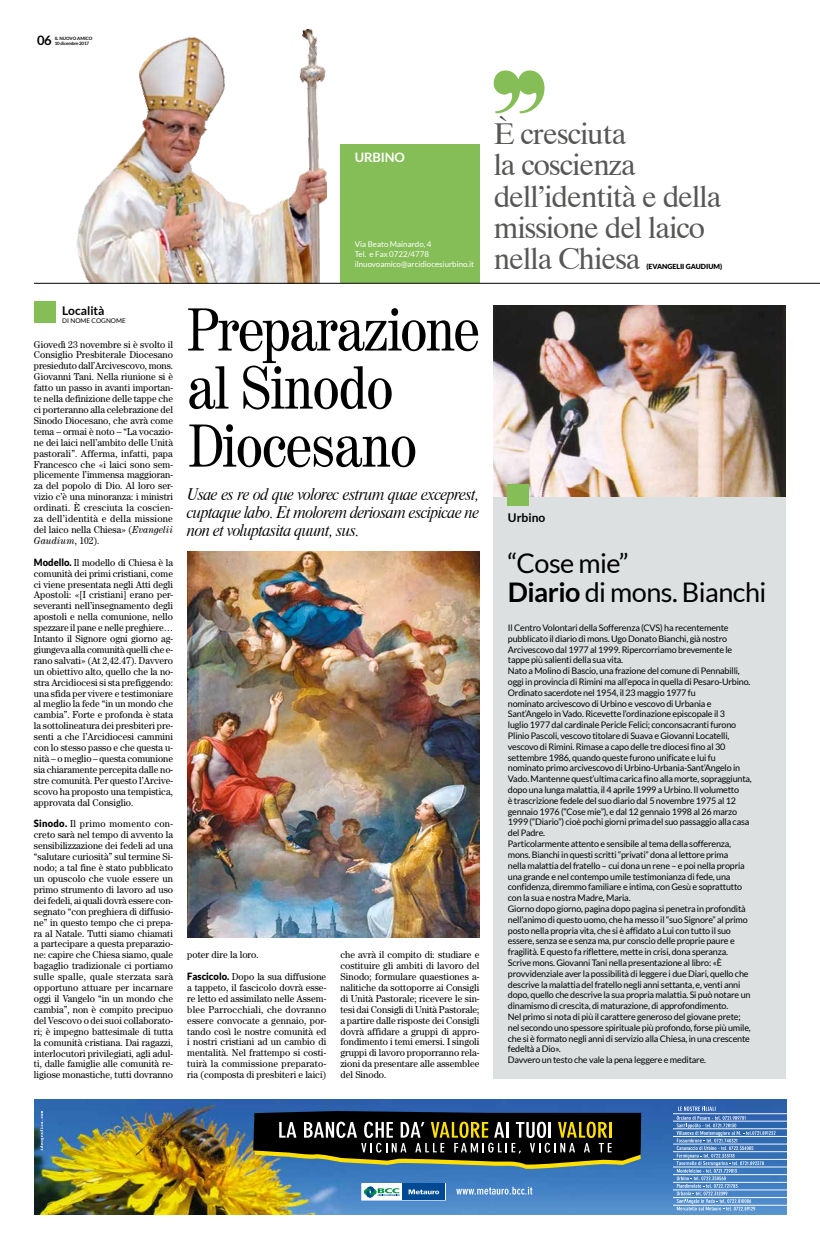
<style>
.page{position:relative;width:820px;height:1248px;background:#fff}
.page>*{position:absolute;margin:0;border:0;box-sizing:border-box;transform-origin:0 0}
.t1{font:60px/58px "Century 725 BT";letter-spacing:-.02em;color:#000;scale:.88 1}
.t2{font:30px/31.4px "Dutch 801 BT";letter-spacing:-.03em;color:#575756}
.t3{font:27px/29px "Lato";letter-spacing:-.02em;color:#000}
.t4{font:16px/18px "Dutch 801 BT Italic Headline";letter-spacing:-.03em;color:#000;text-align:justify}
.t5{font:700 13px "Lato";letter-spacing:-.01em;color:#fff}
.t6{font:700 13px "Lato";color:#000}
.t7{font:700 12px "Lato";color:#000}
.t8{font:10px/10.9px "Century Std";color:#000;text-align:justify;scale:.94 1}
.t9{font:9px/10.8px "Lato";letter-spacing:-.02em;color:#000}
.t10{font:8px/9.6px "Lato";color:#fff}
.t11{font:900 7px "Lato";color:#000}
.t12{font:6.5px "Lato";color:#000}
.t13{font:700 4.5px "Lato";letter-spacing:-.03em;color:#000}
.t14{font:700 4.5px "Lato";color:#000}
.s1{font-style:italic}
.s2{font-family:"Lato";font-weight:900}
.s3{font-weight:700}
</style>
<div class="page">
<div style="left:340px;top:144px;width:139px;height:139px;background:#85be57"></div>
<img style="left:187px;top:551px;width:292px;height:386px">
<div style="left:34px;top:301px;width:21px;height:21px;background:#85be57"></div>
<div style="left:493px;top:311px;width:292px;height:767px;background:#dce0e1"></div>
<img style="left:493px;top:305px;width:292px;height:191px">
<div style="left:507px;top:484px;width:21px;height:21px;background:#85be57"></div>
<svg style="left:493px;top:70px;width:51px;height:43px"></svg>
<img style="left:34px;top:1099px;width:751px;height:114px">
<svg style="left:253px;top:1110px;width:388px;height:60px;background:#393e2f"></svg>
<div style="left:361px;top:1183px;width:84px;height:16px;background:#fff"></div>
<div style="left:361px;top:1183px;width:84px;height:17px;border:1px solid #fff"></div>
<div style="left:402px;top:1183px;width:43px;height:16px;background:#004a93"></div>
<svg style="left:364px;top:1186px;width:35px;height:10px"></svg>
<svg style="left:408px;top:1189px;width:31px;height:5px"></svg>
<svg style="left:456px;top:1186px;width:76px;height:8px"></svg>
<hr style="left:672px;top:1120px;width:113px;height:1px;background:#fff">
<hr style="left:672px;top:1128px;width:113px;height:1px;background:#fff">
<hr style="left:672px;top:1136px;width:113px;height:1px;background:#fff">
<hr style="left:672px;top:1143px;width:113px;height:1px;background:#fff">
<hr style="left:672px;top:1151px;width:113px;height:1px;background:#fff">
<hr style="left:672px;top:1158px;width:113px;height:1px;background:#fff">
<hr style="left:672px;top:1166px;width:113px;height:1px;background:#fff">
<hr style="left:672px;top:1174px;width:113px;height:1px;background:#fff">
<hr style="left:672px;top:1181px;width:113px;height:1px;background:#fff">
<hr style="left:672px;top:1189px;width:113px;height:1px;background:#fff">
<hr style="left:672px;top:1197px;width:113px;height:1px;background:#fff">
<hr style="left:672px;top:1204px;width:113px;height:1px;background:#fff">
<svg style="left:676px;top:1106px;width:99px;height:104px;background:#6593c8"></svg>
<hr style="left:672px;top:1113px;width:113px;height:1px;background:#fff">
<svg style="left:40px;top:1110px;width:4px;height:40px"></svg>
<img style="left:74px;top:30px;width:252px;height:253px">
<hr style="left:34px;top:283px;width:785px;height:1px;background:#000">
<h3 class="t6" style="left:37px;top:32px;width:16px">06</h3>
<p class="t13" style="left:55px;top:40px;width:36px">10 dicembre 2017</p>
<p class="t14" style="left:55px;top:36px;width:39px">IL NUOVO AMICO</p>
<h3 class="t5" style="left:354px;top:150px;width:52px">URBINO</h3>
<p class="t10" style="left:354px;top:240px;width:121px">Via Beato Mainardo, 4<br>Tel. e Fax 0722/4778 ilnuovoamico@arcidiocesiurbino.it</p>
<p class="t7" style="left:62px;top:303px;width:44px">Località</p>
<p class="t12" style="left:62px;top:316px;width:65px">DI NOME COGNOME</p>
<p class="t8" style="left:34px;top:338px;width:149px">Giovedì 23 novembre si è svolto il Consiglio Presbiterale Diocesano presieduto dall’Arcivescovo, mons.<br>Giovanni Tani. Nella riunione si è fatto un passo in avanti importan&shy;te nella definizione delle tappe che ci porteranno alla celebrazione del Sinodo Diocesano, che avrà come tema – ormai è noto – “La vocazio&shy;ne dei laici nell’ambito delle Unità pastorali”. Afferma, infatti, papa Francesco che «i laici sono sem&shy;plicemente l’immensa maggioran&shy;za del popolo di Dio. Al loro ser&shy;vizio c’è una minoranza: i ministri ordinati. È cresciuta la coscien&shy;za dell’identità e della missione del laico nella Chiesa» (<span class="s1">Evangelii Gaudium</span>, 102).</p>
<p class="t8" style="left:34px;top:556px;width:149px"><span class="s2">Modello.</span> Il modello di Chiesa è la comunità dei primi cristiani, come ci viene presentata negli Atti degli Apostoli: «[I cristiani] erano per&shy;severanti nell’insegnamento degli apostoli e nella comunione, nello spezzare il pane e nelle preghiere… Intanto il Signore ogni giorno ag&shy;giungeva alla comunità quelli che e&shy;rano salvati» (At 2,42.47). Davvero un obiettivo alto, quello che la no&shy;stra Arcidiocesi si sta prefiggendo: una sfida per vivere e testimoniare al meglio la fede “in un mondo che cambia”. Forte e profonda è stata la sottolineatura dei presbiteri pre&shy;senti a che l’Arcidiocesi cammini con lo stesso passo e che questa u&shy;nità – o meglio – questa comunione sia chiaramente percepita dalle no&shy;stre comunità. Per questo l’Arcive&shy;scovo ha proposto una tempistica, approvata dal Consiglio.</p>
<p class="t8" style="left:34px;top:818px;width:149px"><span class="s2">Sinodo.</span> Il primo momento con&shy;creto sarà nel tempo di avvento la sensibilizzazione dei fedeli ad una “salutare curiosità” sul termine Si&shy;nodo; a tal fine è stato pubblicato un opuscolo che vuole essere un primo strumento di lavoro ad uso dei fedeli, ai quali dovrà essere con&shy;segnato “con preghiera di diffusio&shy;ne” in questo tempo che ci prepa&shy;ra al Natale. Tutti siamo chiamati a partecipare a questa preparazio&shy;ne: capire che Chiesa siamo, quale bagaglio tradizionale ci portiamo sulle spalle, quale sterzata sarà opportuno attuare per incarnare oggi il Vangelo “in un mondo che cambia”, non è compito precipuo del Vescovo o dei suoi collaborato&shy;ri; è impegno battesimale di tutta la comunità cristiana. Dai ragazzi, interlocutori privilegiati, agli adul&shy;ti, dalle famiglie alle comunità re&shy;ligiose monastiche, tutti dovranno</p>
<h1 class="t1" style="left:187px;top:299px;width:333px">Preparazione al Sinodo<br>Diocesano</h1>
<h3 class="t4" style="left:187px;top:485px;width:294px">Usae es re od que volorec estrum quae exceprest, cuptaque labo. Et molorem deriosam escipicae ne non et voluptasita quunt, sus.</h3>
<p class="t8" style="left:187px;top:943px;width:149px;line-height:21.8px">poter dire la loro.<br><span class="s2">Fascicolo.</span> Dopo la sua diffusione</p>
<p class="t8" style="left:187px;top:981px;width:149px">a tappeto, il fascicolo dovrà esse&shy;re letto ed assimilato nelle Assem&shy;blee Parrocchiali, che dovranno essere convocate a gennaio, por&shy;tando così le nostre comunità ed i nostri cristiani ad un cambio di mentalità. Nel frattempo si costi&shy;tuirà la commissione preparato&shy;ria (composta di presbiteri e laici)</p>
<p class="t8" style="left:340px;top:949px;width:149px">che avrà il compito di: studiare e costituire gli ambiti di lavoro del Sinodo; formulare quaestiones a&shy;nalitiche da sottoporre ai Consigli di Unità Pastorale; ricevere le sin&shy;tesi dai Consigli di Unità Pastorale; a partire dalle risposte dei Consigli dovrà affidare a gruppi di appro&shy;fondimento i temi emersi. I singoli gruppi di lavoro proporranno rela&shy;zioni da presentare alle assemblee del Sinodo.</p>
<h2 class="t2" style="left:493px;top:117px;width:229px">È cresciuta<br>la coscienza dell’identità e della missione del laico nella Chiesa</h2>
<p class="t11" style="left:646px;top:263px;width:77px">(EVANGELII GAUDIUM)</p>
<p class="t7" style="left:507px;top:511px;width:39px">Urbino</p>
<h3 class="t3" style="left:507px;top:548px;width:260px">“Cose mie”<br><span class="s3">Diario</span> di mons. Bianchi</h3>
<p class="t9" style="left:507px;top:622px;width:245px">Il Centro Volontari della Sofferenza (CVS) ha recentemente pubblicato il diario di mons. Ugo Donato Bianchi, già nostro Arcivescovo dal 1977 al 1999. Ripercorriamo brevemente le tappe più salienti della sua vita.<br>Nato a Molino di Bascio, una frazione del comune di Pennabilli, oggi in provincia di Rimini ma all’epoca in quella di Pesaro-Urbino.<br>Ordinato sacerdote nel 1954, il 23 maggio 1977 fu<br>nominato arcivescovo di Urbino e vescovo di Urbania e Sant’Angelo in Vado. Ricevette l’ordinazione episcopale il 3<br>luglio 1977 dal cardinale Pericle Felici; conconsacranti furono Plinio Pascoli, vescovo titolare di Suava e Giovanni Locatelli, vescovo di Rimini. Rimase a capo delle tre diocesi fino al 30 settembre 1986, quando queste furono unificate e lui fu nominato primo arcivescovo di Urbino-Urbania-Sant’Angelo in Vado. Mantenne quest’ultima carica fino alla morte, sopraggiunta, dopo una lunga malattia, il 4 aprile 1999 a Urbino. Il volumetto<br>è trascrizione fedele del suo diario dal 5 novembre 1975 al 12 gennaio 1976 (“Cose mie”), e dal 12 gennaio 1998 al 26 marzo 1999 (“Diario”) cioè pochi giorni prima del suo passaggio alla casa del Padre.<br>Particolarmente attento e sensibile al tema della sofferenza, mons. Bianchi in questi scritti “privati” dona al lettore prima<br>nella malattia del fratello – cui dona un rene – e poi nella propria una grande e nel contempo umile testimonianza di fede, una confidenza, diremmo familiare e intima, con Gesù e soprattutto con la sua e nostra Madre, Maria.<br>Giorno dopo giorno, pagina dopo pagina si penetra in profondità nell’animo di questo uomo, che ha messo il “suo Signore” al primo posto nella propria vita, che si è affidato a Lui con tutto il suo essere, senza se e senza ma, pur conscio delle proprie paure e fragilità. E questo fa riflettere, mette in crisi, dona speranza.<br>Scrive mons. Giovanni Tani nella presentazione al libro: «È provvidenziale aver la possibilità di leggere i due Diari, quello che descrive la malattia del fratello negli anni settanta, e, venti anni dopo, quello che descrive la sua propria malattia. Si può notare un dinamismo di crescita, di maturazione, di approfondimento.<br>Nel primo si nota di più il carattere generoso del giovane prete; nel secondo uno spessore spirituale più profondo, forse più umile, che si è formato negli anni di servizio alla Chiesa, in una crescente fedeltà a Dio».<br>Davvero un testo che vale la pena leggere e meditare.</p>
<p class="t7" style="left:507px;top:511px;width:44px">Località</p>
<h3 class="t3" style="left:507px;top:548px;width:264px">Ximagnim <span class="s3">que<br></span>max mporeius et l c us</h3>
</div>
